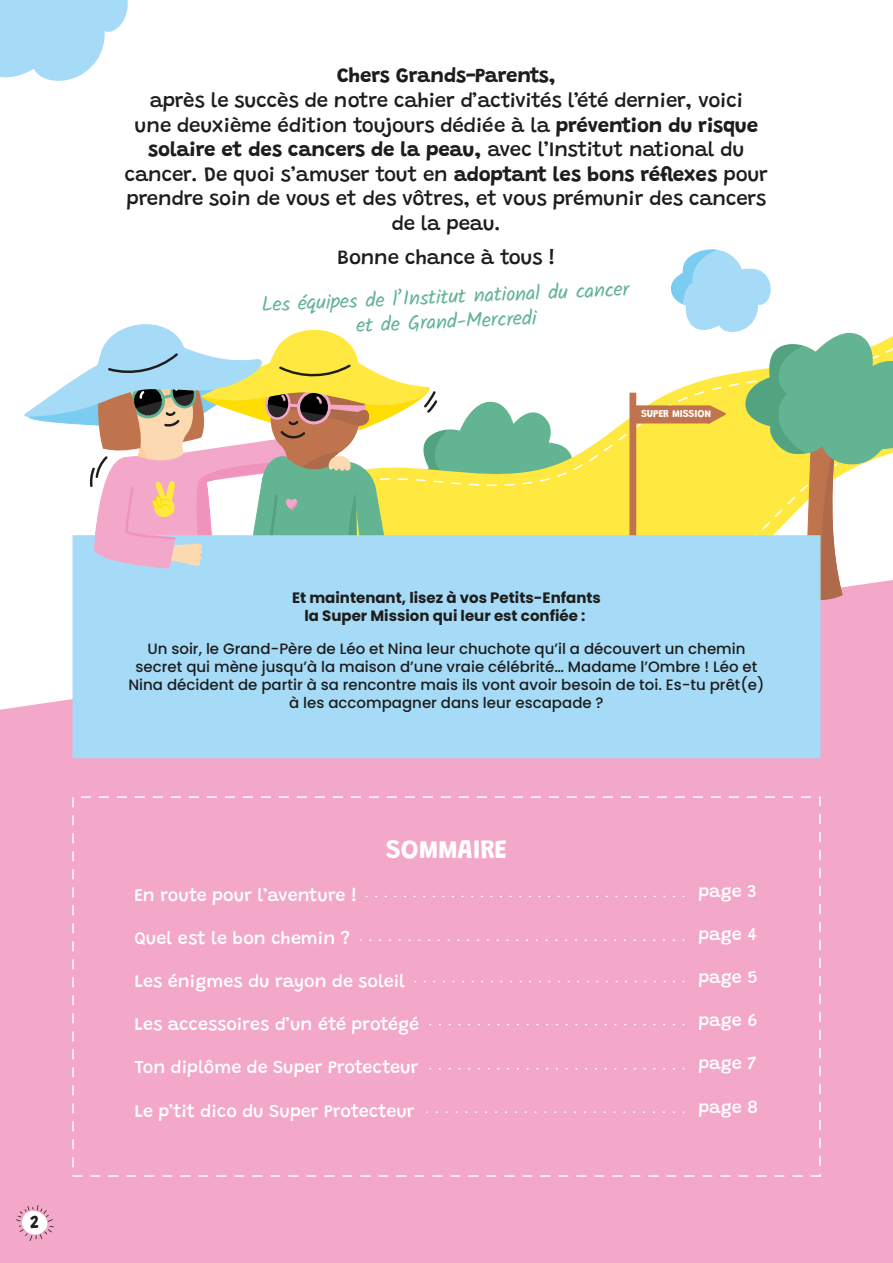
<style>
.page{position:relative;width:893px;height:1263px;background:#fff}
.page>*{position:absolute;margin:0;border:0;box-sizing:border-box;transform-origin:0 0}
.t1{font:700 26.7px "Grandstander";color:#fff}
.t2{font:500 20.55px/24.6px "Grandstander";letter-spacing:-.01em;color:#1d1d1b;text-align:center}
.t3{font:20.55px/24.6px "Kalam";color:#62b493;text-align:center}
.t4{font:700 20.55px "Grandstander";letter-spacing:-.01em;color:#1d1d1b}
.t5{font:500 18px "Grandstander";color:#fff}
.t6{font:700 18px "Grandstander";color:#1d1d1b}
.t7{font:500 15px/18px "Poppins";color:#1d1d1b;text-align:center}
.t8{font:700 15px/18px "Poppins";color:#1d1d1b;text-align:center}
.t9{font:700 10.65px "Grandstander";letter-spacing:-.01em;color:#fff}
.s1{font-weight:700}
</style>
<div class="page">
<svg style="left:575px;top:418px;width:54px;height:117px"></svg>
<div style="left:0;top:601px;width:893px;height:662px;background:#f3a7c9"></div>
<svg style="left:16px;top:1205px;width:38px;height:36px"></svg>
<div style="left:72px;top:535px;width:748px;height:223px;background:#a6dbf8"></div>
<div style="left:72px;top:796px;width:749px;height:381px;border:2px dashed #fff"></div>
<svg style="left:376px;top:896px;width:308px;height:1px"></svg>
<svg style="left:370px;top:939px;width:314px;height:2px"></svg>
<svg style="left:424px;top:981px;width:260px;height:1px"></svg>
<svg style="left:440px;top:1024px;width:244px;height:1px"></svg>
<svg style="left:440px;top:1068px;width:244px;height:1px"></svg>
<svg style="left:436px;top:1111px;width:248px;height:2px"></svg>
<svg style="left:629px;top:249px;width:264px;height:352px"></svg>
<svg style="left:0;top:0;width:128px;height:81px"></svg>
<svg style="left:24px;top:324px;width:551px;height:345px"></svg>
<p class="t6" style="left:30px;top:1208px;width:10px">2</p>
<p class="t4" style="left:337px;top:60px;width:220px">Chers Grands-Parents,</p>
<p class="t2" style="left:125px;top:86px;width:645px">après le succès de notre cahier d’activités l’été dernier, voici<br>une deuxième édition toujours dédiée à la <span class="s1">prévention du risque solaire et des cancers de la peau,</span> avec l’Institut national du cancer. De quoi s’amuser tout en <span class="s1">adoptant les bons réflexes</span> pour prendre soin de vous et des vôtres, et vous prémunir des cancers de la peau.</p>
<p class="t2" style="left:337px;top:244px;width:220px">Bonne chance à tous !</p>
<p class="t3" style="left:261px;top:292px;width:370px;rotate:-2deg">Les équipes de l’Institut national du cancer et de Grand-Mercredi</p>
<p class="t9" style="left:641px;top:406px;width:72px">SUPER MISSION</p>
<p class="t8" style="left:292px;top:588px;width:310px">Et maintenant, lisez à vos Petits-Enfants la Super Mission qui leur est confiée :</p>
<p class="t7" style="left:128px;top:640px;width:638px">Un soir, le Grand-Père de Léo et Nina leur chuchote qu’il a découvert un chemin secret qui mène jusqu’à la maison d’une vraie célébrité… Madame l’Ombre ! Léo et Nina décident de partir à sa rencontre mais ils vont avoir besoin de toi. Es-tu prêt(e) à les accompagner dans leur escapade ?</p>
<p class="t1" style="left:386px;top:828px;width:123px">SOMMAIRE</p>
<p class="t5" style="left:134px;top:881px;width:225px">En route pour l’aventure !</p>
<p class="t5" style="left:134px;top:924px;width:217px">Quel est le bon chemin ?</p>
<p class="t5" style="left:134px;top:967px;width:272px">Les énigmes du rayon de soleil</p>
<p class="t5" style="left:134px;top:1010px;width:286px">Les accessoires d’un été protégé</p>
<p class="t5" style="left:134px;top:1053px;width:286px">Ton diplôme de Super Protecteur</p>
<p class="t5" style="left:134px;top:1097px;width:282px">Le p’tit dico du Super Protecteur</p>
<p class="t5" style="left:698px;top:877px;width:60px">page 3</p>
<p class="t5" style="left:698px;top:920px;width:60px">page 4</p>
<p class="t5" style="left:698px;top:963px;width:61px">page 5</p>
<p class="t5" style="left:698px;top:1006px;width:61px">page 6</p>
<p class="t5" style="left:698px;top:1050px;width:60px">page 7</p>
<p class="t5" style="left:698px;top:1093px;width:62px">page 8</p>
</div>
